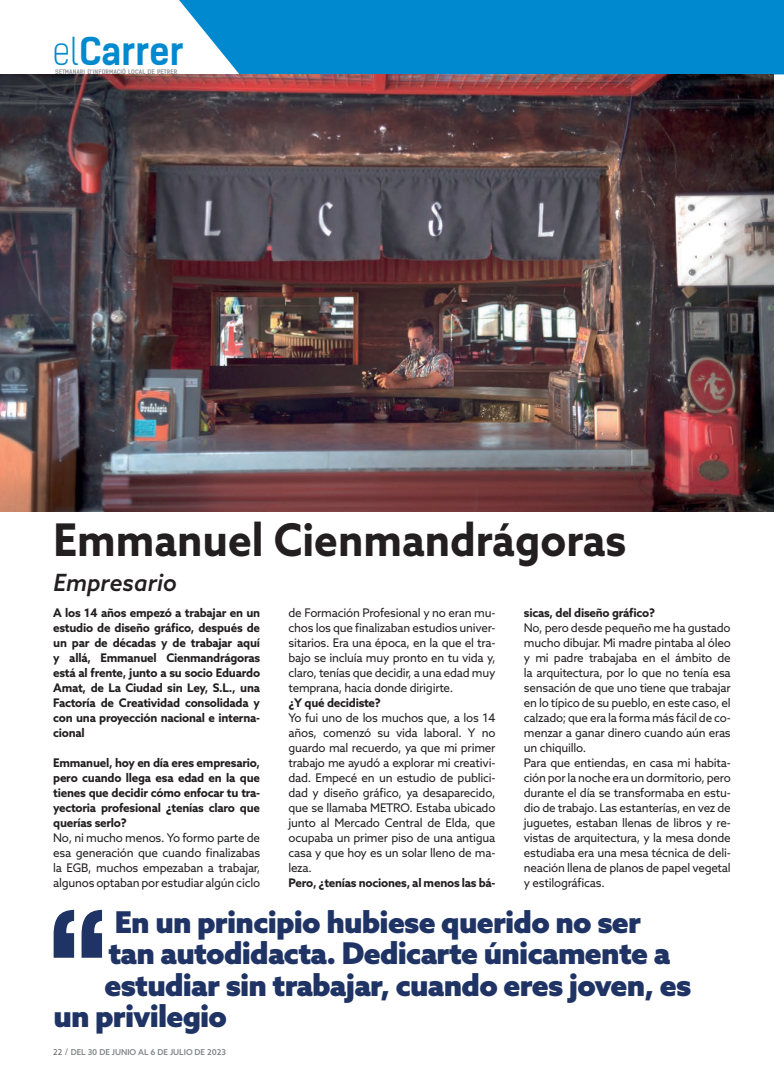
<style>
.page{position:relative;width:784px;height:1085px;background:#fff}
.page>*{position:absolute;margin:0;border:0;box-sizing:border-box;transform-origin:0 0}
.t1{font:700 45px "Azo Sans";color:#231f20;scale:.94 1}
.t2{font:700 36.62px "Kelson Sans";color:#0089cf}
.t3{font:900 30px "Azo Sans";letter-spacing:-.025em;color:#1f3464}
.t4{font:italic 500 23.75px "Azo Sans";color:#231f20}
.t5{font:11.88px/15px "Azo Sans";letter-spacing:-.02em;color:#231f20;text-align:justify}
.t6{font:700 11.88px/15px "Azo Sans";letter-spacing:-.02em;color:#231f20;text-align:justify}
.t7{font:500 8.12px "Azo Sans";color:#808285}
.t8{font:700 6px "Kelson Sans";color:#939598}
.s1{font-weight:300}
.s2{font-weight:400;color:#636366}
.s3{font-family:"Kelson Sans";font-weight:400;font-size:8.75px}
</style>
<div class="page">
<div style="left:179px;top:0;width:604px;height:74px;background:#0089cf"></div>
<svg style="left:53px;top:909px;width:49px;height:49px"></svg>
<img style="left:0;top:74px;width:772px;height:437px">
<h2 class="t2" style="left:53px;top:28px;width:132px"><span class="s1">el</span>Carrer</h2>
<p class="t8" style="left:55px;top:68px;width:124px">SETMANARI D’INFORMACIÓ LOCAL DE PETRER</p>
<h1 class="t1" style="left:53px;top:510px;width:610px">Emmanuel Cienmandrágoras</h1>
<h3 class="t4" style="left:53px;top:567px;width:125px">Empresario</h3>
<p class="t6" style="left:53px;top:604px;width:208px">A los 14 años empezó a trabajar en un estudio de diseño gráfico, después de un par de décadas y de trabajar aquí y allá, Emmanuel Cienmandrágoras está al frente, junto a su socio Eduardo Amat, de La Ciudad sin Ley, S.L., una Factoría de Creatividad consolidada y con una proyección nacional e interna&shy;cional</p>
<p class="t6" style="left:53px;top:754px;width:208px">Emmanuel, hoy en día eres empresario, pero cuando llega esa edad en la que tienes que decidir cómo enfocar tu tra&shy;yectoria profesional ¿tenías claro que querías serlo?</p>
<p class="t5" style="left:53px;top:829px;width:208px">No, ni mucho menos. Yo formo parte de esa generación que cuando finalizabas la EGB, muchos empezaban a trabajar, algunos optaban por estudiar algún ciclo</p>
<p class="t5" style="left:288px;top:604px;width:208px">de Formación Profesional y no eran mu&shy;chos los que finalizaban estudios univer&shy;sitarios. Era una época, en la que el tra&shy;bajo se incluía muy pronto en tu vida y, claro, tenías que decidir, a una edad muy temprana, hacia donde dirigirte.</p>
<p class="t6" style="left:288px;top:694px;width:94px">¿Y qué decidiste?</p>
<p class="t5" style="left:288px;top:709px;width:208px">Yo fui uno de los muchos que, a los 14 años, comenzó su vida laboral. Y no guardo mal recuerdo, ya que mi primer trabajo me ayudó a explorar mi creativi&shy;dad. Empecé en un estudio de publici&shy;dad y diseño gráfico, ya desaparecido, que se llamaba METRO. Estaba ubicado junto al Mercado Central de Elda, que ocupaba un primer piso de una antigua casa y que hoy es un solar lleno de ma&shy;leza.</p>
<p class="t6" style="left:288px;top:874px;width:208px">Pero, ¿tenías nociones, al menos las bá-</p>
<p class="t6" style="left:523px;top:604px;width:133px">sicas, del diseño gráfico?</p>
<p class="t5" style="left:523px;top:619px;width:208px;text-align:left">No, pero desde pequeño me ha gustado mucho dibujar. Mi madre pintaba al óleo y mi padre trabajaba en el ámbito de la arquitectura, por lo que no tenía esa sensación de que uno tiene que trabajar en lo típico de su pueblo, en este caso, el calzado; que era la forma más fácil de co&shy;menzar a ganar dinero cuando aún eras un chiquillo.<br>Para que entiendas, en casa mi habita&shy;ción por la noche era un dormitorio, pero durante el día se transformaba en estu&shy;dio de trabajo. Las estanterías, en vez de juguetes, estaban llenas de libros y re&shy;vistas de arquitectura, y la mesa donde estudiaba era una mesa técnica de deli&shy;neación llena de planos de papel vegetal y estilográficas.</p>
<h3 class="t3" style="left:115px;top:902px;width:527px">En un principio hubiese querido no ser</h3>
<h3 class="t3" style="left:108px;top:933px;width:563px">tan autodidacta. Dedicarte únicamente a</h3>
<h3 class="t3" style="left:105px;top:964px;width:587px">estudiar sin trabajar, cuando eres joven, es</h3>
<h3 class="t3" style="left:53px;top:995px;width:175px">un privilegio</h3>
<p class="t7" style="left:53px;top:1046px;width:174px"><span class="s2">22</span> <span class="s3">/</span> DEL 30 DE JUNIO AL 6 DE JULIO DE 2023</p>
</div>
